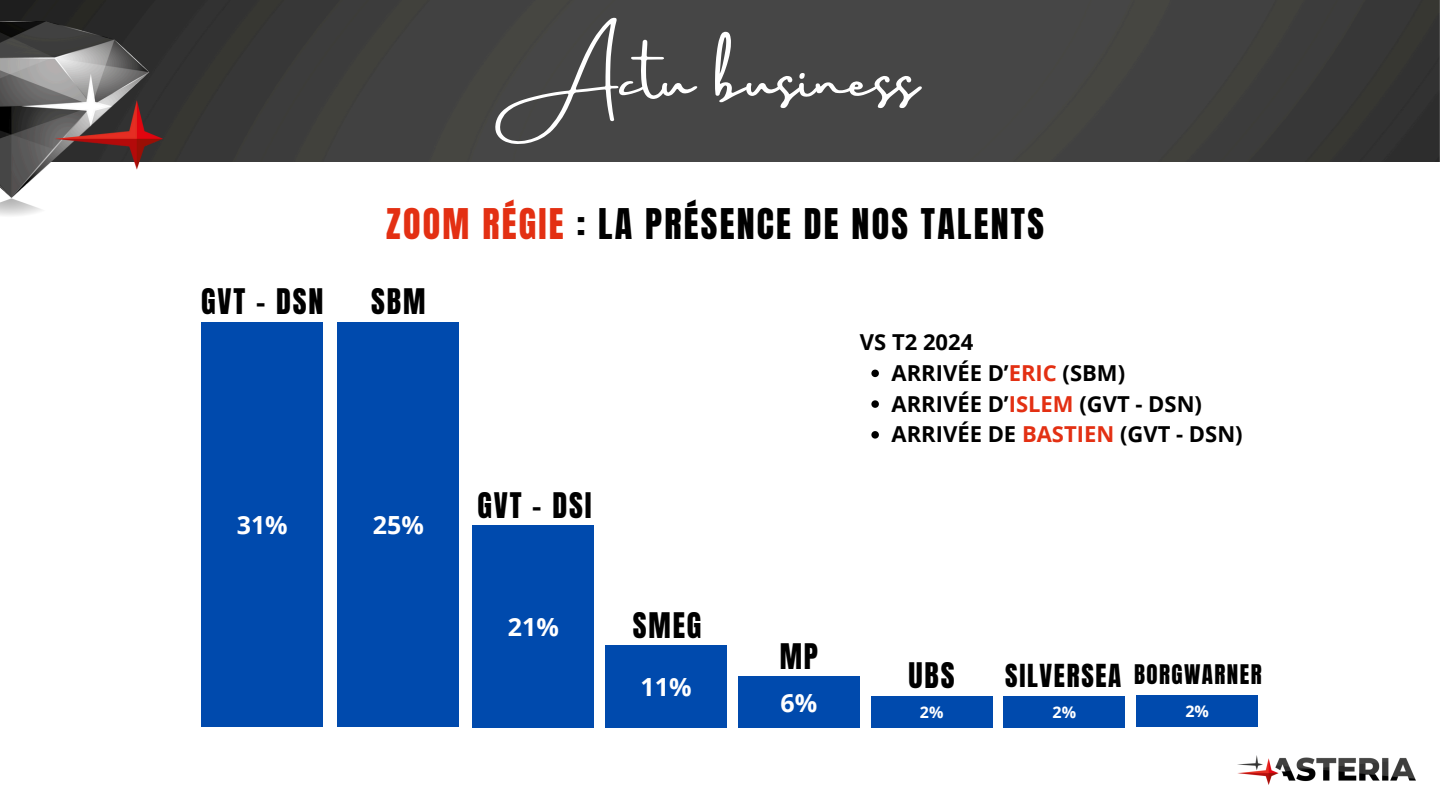
<style>
.page{position:relative;width:1440px;height:810px;background:#fff}
.page>*{position:absolute;margin:0;border:0;box-sizing:border-box;transform-origin:0 0}
.t1{font:56px "Amsterdam Three";color:#fff}
.t2{font:36px "Anton";letter-spacing:.06em;color:#000}
.t3{font:30px "Anton";letter-spacing:.06em;color:#000}
.t4{font:27px "Anton";letter-spacing:.06em;color:#000}
.t5{font:700 25px "Open Sans";color:#fff}
.t6{font:23px "Anton";letter-spacing:.06em;color:#000}
.t7{font:700 22px "Open Sans";color:#000}
.t8{font:700 16px "Open Sans";color:#fff}
.s1{color:#e33013}
</style>
<div class="page">
<img style="left:1238px;top:756px;width:177px;height:29px">
<img style="left:0;top:0;width:1440px;height:161px">
<img style="left:0;top:22px;width:163px;height:194px">
<svg style="left:871px;top:370px;width:8px;height:7px"></svg>
<svg style="left:871px;top:400px;width:8px;height:8px"></svg>
<svg style="left:871px;top:431px;width:8px;height:8px"></svg>
<div style="left:202px;top:322px;width:121px;height:404px;background:#004aad"></div>
<div style="left:473px;top:525px;width:121px;height:203px;background:#004aad"></div>
<div style="left:605px;top:645px;width:122px;height:82px;background:#004aad"></div>
<div style="left:738px;top:676px;width:122px;height:51px;background:#004aad"></div>
<div style="left:871px;top:696px;width:121px;height:31px;background:#004aad"></div>
<div style="left:1004px;top:696px;width:121px;height:31px;background:#004aad"></div>
<div style="left:1136px;top:695px;width:122px;height:32px;background:#004aad"></div>
<div style="left:338px;top:322px;width:121px;height:404px;background:#004aad"></div>
<p class="t3" style="left:201px;top:280px;width:124px">GVT - DSN</p>
<h5 class="t5" style="left:237px;top:507px;width:53px">31%</h5>
<h5 class="t1" style="left:522px;top:48px;width:398px">Actu business</h5>
<h3 class="t2" style="left:386px;top:198px;width:659px"><span class="s1">ZOOM RÉGIE</span> : LA PRÉSENCE DE NOS TALENTS</h3>
<p class="t3" style="left:371px;top:280px;width:56px">SBM</p>
<p class="t5" style="left:373px;top:507px;width:53px">25%</p>
<h3 class="t3" style="left:477px;top:484px;width:116px">GVT - DSI</h3>
<h3 class="t5" style="left:508px;top:609px;width:53px">21%</h3>
<h5 class="t3" style="left:633px;top:604px;width:70px">SMEG</h5>
<h5 class="t5" style="left:641px;top:669px;width:53px">11%</h5>
<h2 class="t7" style="left:860px;top:327px;width:115px">VS T2 2024</h2>
<h3 class="t7" style="left:892px;top:357px;width:235px">ARRIVÉE D’<span class="s1">ERIC</span> (SBM)</h3>
<h3 class="t7" style="left:892px;top:388px;width:312px">ARRIVÉE D’<span class="s1">ISLEM</span> (GVT - DSN)</h3>
<h5 class="t7" style="left:892px;top:419px;width:353px">ARRIVÉE DE <span class="s1">BASTIEN</span> (GVT - DSN)</h5>
<p class="t3" style="left:780px;top:635px;width:40px">MP</p>
<h6 class="t5" style="left:781px;top:685px;width:38px">6%</h6>
<h3 class="t3" style="left:909px;top:654px;width:48px">UBS</h3>
<h4 class="t4" style="left:1005px;top:656px;width:118px">SILVERSEA</h4>
<p class="t6" style="left:1134px;top:658px;width:129px">BORGWARNER</p>
<p class="t8" style="left:920px;top:701px;width:25px">2%</p>
<p class="t8" style="left:1053px;top:701px;width:25px">2%</p>
<h3 class="t8" style="left:1185px;top:700px;width:25px">2%</h3>
</div>
